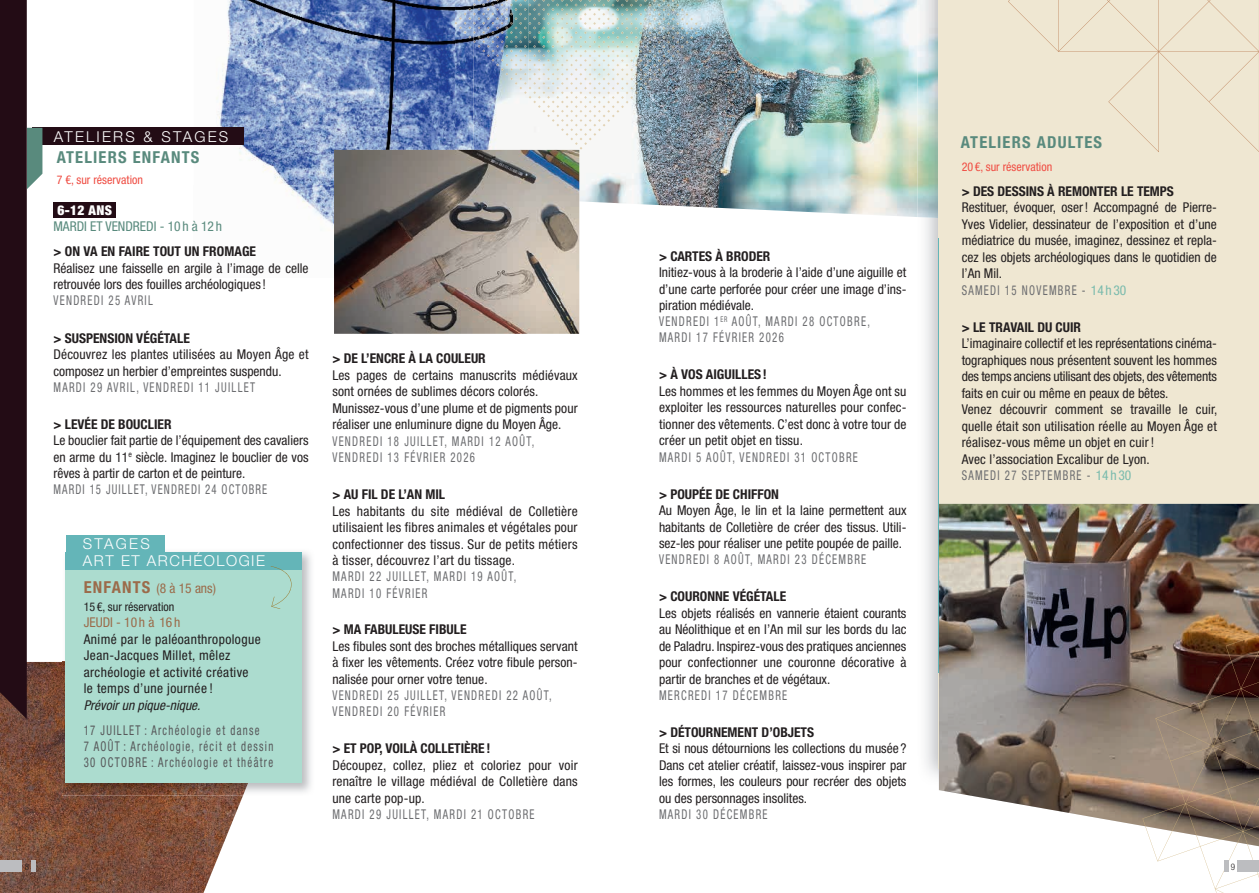
<style>
.page{position:relative;width:1259px;height:893px;background:#fff}
.page>*{position:absolute;margin:0;border:0;box-sizing:border-box;transform-origin:0 0}
.t1{font:700 condensed 16.5px "Helvetica Neue LT Std";letter-spacing:.07em;color:#598a7d}
.t2{font:300 15px "Helvetica Neue LT Std";letter-spacing:.105em;color:#fff}
.t3{font:300 15px "Helvetica Neue LT Std";letter-spacing:.15em;color:#fff}
.t4{font:condensed 13.5px/16.5px "Helvetica Neue LT Std";letter-spacing:.005em;color:#231f20;text-align:justify}
.t5{font:condensed 13.5px/16.2px "Helvetica Neue LT Std";letter-spacing:.12em;color:#6c6d70;scale:.8 1}
.t6{font:700 condensed 13.5px "Helvetica Neue LT Std";color:#231f20}
.t7{font:condensed 13.5px/16.5px "Helvetica Neue LT Std";letter-spacing:.03em;color:#231f20}
.t8{font:condensed 13.5px/16.2px "Helvetica Neue LT Std";letter-spacing:.12em;color:#57585a;scale:.8 1}
.t9{font:condensed 13.5px "Helvetica Neue LT Std";color:#9b6b4a}
.t10{font:condensed 13.5px "Helvetica Neue LT Std";color:#598a7d}
.t11{font:italic condensed 13.5px "Helvetica Neue LT Std";color:#231f20}
.t12{font:900 condensed 13.5px "Helvetica Neue LT Std";color:#fff}
.t13{font:condensed 12px "Helvetica Neue LT Std";color:#ef4d43}
.t14{font:condensed 12px "Helvetica Neue LT Std";color:#231f20}
.t15{font:300 condensed 9px "Helvetica Neue LT Std";color:#231f20}
.s1{font-weight:700;font-size:16.5px}
.s2{color:#6c6d70}
.s3{color:#7abbad}
</style>
<div class="page">
<img style="left:579px;top:0;width:338px;height:218px">
<img style="left:0;top:662px;width:243px;height:231px">
<img style="left:194px;top:0;width:260px;height:185px">
<img style="left:286px;top:185px;width:48px;height:43px">
<img style="left:917px;top:0;width:22px;height:784px">
<div style="left:939px;top:0;width:320px;height:769px;background:#efe7d2"></div>
<img style="left:939px;top:504px;width:320px;height:322px">
<hr style="left:938px;top:238px;width:1px;height:434px;background:#64b5b8">
<svg style="left:1142px;top:634px;width:117px;height:259px"></svg>
<svg style="left:1008px;top:0;width:251px;height:152px"></svg>
<div style="left:1237px;top:861px;width:22px;height:11px;background:#bcbdc0"></div>
<hr style="left:1224px;top:861px;width:4px;height:11px;background:#bcbdc0">
<div style="left:0;top:861px;width:21px;height:11px;background:#bcbdc0"></div>
<hr style="left:31px;top:861px;width:4px;height:11px;background:#bcbdc0">
<div style="left:53px;top:203px;width:63px;height:15px;background:#230c15"></div>
<div style="left:33px;top:128px;width:211px;height:17px;background:#230c15"></div>
<svg style="left:0;top:0;width:42px;height:719px"></svg>
<img style="left:334px;top:150px;width:245px;height:184px">
<img style="left:454px;top:0;width:248px;height:150px">
<img style="left:62px;top:549px;width:249px;height:243px">
<img style="left:62px;top:662px;width:188px;height:134px">
<div style="left:66px;top:552px;width:236px;height:231px;background:#acdccf"></div>
<div style="left:66px;top:552px;width:236px;height:17px;background:#64b5b8"></div>
<div style="left:66px;top:535px;width:98px;height:17px;background:#64b5b8"></div>
<svg style="left:271px;top:566px;width:20px;height:43px"></svg>
<p class="t3" style="left:54px;top:127px;width:176px">ATELIERS &amp; STAGES</p>
<p class="t13" style="left:57px;top:173px;width:88px">7 €, sur réservation</p>
<p class="t1" style="left:57px;top:148px;width:144px">ATELIERS ENFANTS</p>
<p class="t12" style="left:57px;top:201px;width:56px">6-12 ANS</p>
<p class="t10" style="left:53px;top:218px;width:170px">MARDI ET VENDREDI - 10 h à 12 h</p>
<p class="t6" style="left:53px;top:243px;width:204px">&gt; ON VA EN FAIRE TOUT UN FROMAGE</p>
<p class="t4" style="left:53px;top:259px;width:257px">Réalisez une faisselle en argile à l’image de celle retrouvée lors des fouilles archéologiques !</p>
<p class="t5" style="left:53px;top:292px;width:126px">VENDREDI 25 AVRIL</p>
<p class="t6" style="left:53px;top:330px;width:138px">&gt; SUSPENSION VÉGÉTALE</p>
<p class="t4" style="left:53px;top:346px;width:257px">Découvrez les plantes utilisées au Moyen Âge et composez un herbier d’empreintes suspendu.</p>
<p class="t5" style="left:53px;top:379px;width:253px">MARDI 29 AVRIL, VENDREDI 11 JUILLET</p>
<p class="t6" style="left:53px;top:416px;width:120px">&gt; LEVÉE DE BOUCLIER</p>
<p class="t4" style="left:53px;top:432px;width:257px">Le bouclier fait partie de l’équipement des cavaliers en arme du 11<sup>e</sup> siècle. Imaginez le bouclier de vos rêves à partir de carton et de peinture.</p>
<p class="t5" style="left:53px;top:481px;width:269px">MARDI 15 JUILLET, VENDREDI 24 OCTOBRE</p>
<p class="t2" style="left:83px;top:535px;width:68px">STAGES</p>
<p class="t2" style="left:83px;top:552px;width:184px">ART ET ARCHÉOLOGIE</p>
<p class="t9" style="left:84px;top:581px;width:134px"><span class="s1">ENFANTS</span> (8 à 15 ans)</p>
<p class="t14" style="left:84px;top:600px;width:92px">15 €, sur réservation</p>
<p class="t9" style="left:84px;top:615px;width:98px">JEUDI - 10 h à 16 h</p>
<p class="t7" style="left:84px;top:631px;width:178px">Animé par le paléoanthropologue<br>Jean-Jacques Millet, mêlez archéologie et activité créative le temps d’une journée !</p>
<p class="t11" style="left:84px;top:697px;width:118px">Prévoir un pique-nique.</p>
<p class="t8" style="left:84px;top:722px;width:238px">17 JUILLET : Archéologie et danse<br>7 AOÛT : Archéologie, récit et dessin<br>30 OCTOBRE : Archéologie et théâtre</p>
<p class="t6" style="left:332px;top:350px;width:155px">&gt; DE L’ENCRE À LA COULEUR</p>
<p class="t4" style="left:332px;top:367px;width:247px;text-align:left">Les pages de certains manuscrits médiévaux sont ornées de sublimes décors colorés.<br>Munissez-vous d’une plume et de pigments pour réaliser une enluminure digne du Moyen Âge.</p>
<p class="t5" style="left:332px;top:433px;width:254px">VENDREDI 18 JUILLET, MARDI 12 AOÛT,<br>VENDREDI 13 FÉVRIER 2026</p>
<p class="t6" style="left:332px;top:486px;width:114px">&gt; AU FIL DE L’AN MIL</p>
<p class="t4" style="left:332px;top:502px;width:247px">Les habitants du site médiéval de Colletière utilisaient les fibres animales et végétales pour confectionner des tissus. Sur de petits métiers à tisser, découvrez l’art du tissage.</p>
<p class="t5" style="left:332px;top:568px;width:231px">MARDI 22 JUILLET, MARDI 19 AOÛT,<br>MARDI 10 FÉVRIER</p>
<p class="t6" style="left:332px;top:621px;width:136px">&gt; MA FABULEUSE FIBULE</p>
<p class="t4" style="left:332px;top:638px;width:247px">Les bules sont des broches métalliques servant à xer les vêtements. Créez votre bule person&shy;nalisée pour orner votre tenue.</p>
<p class="t5" style="left:332px;top:687px;width:276px">VENDREDI 25 JUILLET, VENDREDI 22 AOÛT,<br>VENDREDI 20 FÉVRIER</p>
<p class="t6" style="left:332px;top:740px;width:159px">&gt; ET POP, VOILÀ COLLETIÈRE !</p>
<p class="t4" style="left:332px;top:757px;width:247px">Découpez, collez, pliez et coloriez pour voir renaître le village médiéval de Colletière dans une carte pop-up.</p>
<p class="t5" style="left:332px;top:806px;width:254px">MARDI 29 JUILLET, MARDI 21 OCTOBRE</p>
<p class="t6" style="left:659px;top:248px;width:113px">&gt; CARTES À BRODER</p>
<p class="t4" style="left:659px;top:264px;width:249px;text-align:left">Initiez-vous à la broderie à l’aide d’une aiguille et d’une carte perforée pour créer une image d’ins&shy;piration médiévale.<br><span class="s2">VENDREDI 1</span><sup>ER</sup> <span class="s2">AOÛT, MARDI 28 OCTOBRE,<br>MARDI 17 FÉVRIER 2026</span></p>
<p class="t6" style="left:659px;top:366px;width:109px">&gt; À VOS AIGUILLES !</p>
<p class="t4" style="left:659px;top:383px;width:249px">Les hommes et les femmes du Moyen Âge ont su exploiter les ressources naturelles pour confec&shy;tionner des vêtements. C’est donc à votre tour de créer un petit objet en tissu.</p>
<p class="t5" style="left:659px;top:449px;width:250px">MARDI 5 AOÛT, VENDREDI 31 OCTOBRE</p>
<p class="t6" style="left:659px;top:486px;width:121px">&gt; POUPÉE DE CHIFFON</p>
<p class="t4" style="left:659px;top:502px;width:249px">Au Moyen Âge, le lin et la laine permettent aux habitants de Colletière de créer des tissus. Utili&shy;sez-les pour réaliser une petite poupée de paille.</p>
<p class="t5" style="left:659px;top:551px;width:260px">VENDREDI 8 AOÛT, MARDI 23 DÉCEMBRE</p>
<p class="t6" style="left:659px;top:588px;width:129px">&gt; COURONNE VÉGÉTALE</p>
<p class="t4" style="left:659px;top:605px;width:249px">Les objets réalisés en vannerie étaient courants au Néolithique et en l’An mil sur les bords du lac de Paladru. Inspirez-vous des pratiques anciennes pour confectionner une couronne décorative à partir de branches et de végétaux.</p>
<p class="t5" style="left:659px;top:687px;width:162px">MERCREDI 17 DÉCEMBRE</p>
<p class="t6" style="left:659px;top:724px;width:157px">&gt; DÉTOURNEMENT D’OBJETS</p>
<p class="t4" style="left:659px;top:740px;width:249px">Et si nous détournions les collections du musée ?<br>Dans cet atelier créatif, laissez-vous inspirer par les formes, les couleurs pour recréer des objets ou des personnages insolites.</p>
<p class="t5" style="left:659px;top:806px;width:137px">MARDI 30 DÉCEMBRE</p>
<p class="t1" style="left:961px;top:132px;width:143px">ATELIERS ADULTES</p>
<p class="t13" style="left:961px;top:160px;width:92px">20 €, sur réservation</p>
<p class="t6" style="left:961px;top:183px;width:214px">&gt; DES DESSINS À REMONTER LE TEMPS</p>
<p class="t4" style="left:961px;top:199px;width:257px;text-align:left">Restituer, évoquer, oser ! Accompagné de Pierre-Yves Videlier, dessinateur de l’exposition et d’une médiatrice du musée, imaginez, dessinez et repla&shy;cez les objets archéologiques dans le quotidien de l’An Mil.<br><span class="s2">SAMEDI 15 NOVEMBRE -</span> <span class="s3">14 h 30</span></p>
<p class="t6" style="left:961px;top:319px;width:121px">&gt; LE TRAVAIL DU CUIR</p>
<p class="t4" style="left:961px;top:335px;width:257px;text-align:left">L’imaginaire collectif et les représentations cinéma&shy;tographiques nous présentent souvent les hommes des temps anciens utilisant des objets, des vêtements faits en cuir ou même en peaux de bêtes.<br>Venez découvrir comment se travaille le cuir, quelle était son utilisation réelle au Moyen Âge et réalisez-vous même un objet en cuir !<br>Avec l’association Excalibur de Lyon.<br><span class="s2">SAMEDI 27 SEPTEMBRE -</span> <span class="s3">14 h 30</span></p>
<p class="t15" style="left:25px;top:861px;width:6px">8</p>
<p class="t15" style="left:1230px;top:861px;width:6px">9</p>
</div>
